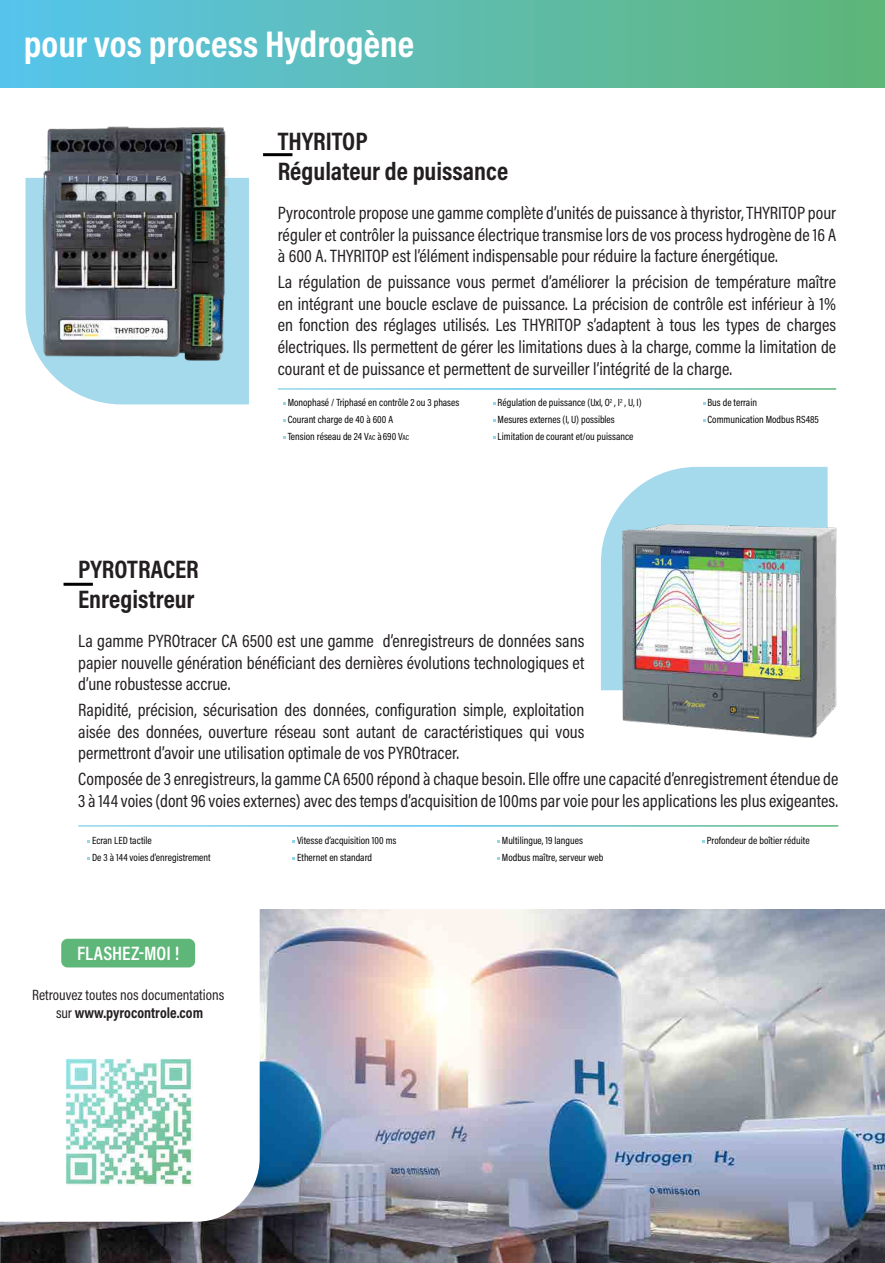
<style>
.page{position:relative;width:885px;height:1263px;background:#fff}
.page>*{position:absolute;margin:0;border:0;box-sizing:border-box;transform-origin:0 0}
.t1{font:700 37.5px "Acumin Pro Cond";color:#fff}
.t2{font:700 25.5px/30.6px "Acumin Pro Cond";color:#231f20}
.t3{font:600 19.5px "Acumin Pro Cond";color:#fff}
.t4{font:18px/21.6px "Acumin Pro Cond";color:#231f20;text-align:justify}
.t5{font:15px/18px "Acumin Pro Cond";color:#231f20;text-align:center}
.t6{font:10.5px "Acumin Pro Cond";color:#000001}
.s1{font-weight:700;color:#fff}
.s2{font-size:7.35px}
.s3{font-weight:700}
</style>
<div class="page">
<div style="left:0;top:0;width:884px;height:88px;background:linear-gradient(to right,#59c4eb,#60b677)"></div>
<hr style="left:263px;top:153px;width:29px;height:3px;background:#000001">
<svg style="left:26px;top:178px;width:223px;height:226px;background:#afdeee"></svg>
<img style="left:41px;top:126px;width:188px;height:238px">
<svg style="left:628px;top:467px;width:199px;height:29px;background:#aeddee"></svg>
<img style="left:601px;top:496px;width:236px;height:242px">
<hr style="left:63px;top:583px;width:30px;height:3px;background:#000001">
<img style="left:0;top:910px;width:884px;height:353px">
<svg style="left:0;top:909px;width:260px;height:313px"></svg>
<img style="left:49px;top:1043px;width:158px;height:158px">
<div style="left:61px;top:939px;width:134px;height:28px;background:#5eb678;border-radius:6px"></div>
<h1 class="t1" style="left:24px;top:19px;width:392px">pour vos process Hydrogène</h1>
<h2 class="t2" style="left:278px;top:125px;width:232px">THYRITOP<br>Régulateur de puissance</h2>
<p class="t4" style="left:278px;top:202px;width:560px">Pyrocontrole propose une gamme complète d’unités de puissance à thyristor, THYRITOP pour réguler et contrôler la puissance électrique transmise lors de vos process hydrogène de 16 A à 600 A. THYRITOP est l’élément indispensable pour réduire la facture énergétique.</p>
<p class="t4" style="left:278px;top:271px;width:560px">La régulation de puissance vous permet d’améliorer la précision de température maître en intégrant une boucle esclave de puissance. La précision de contrôle est inférieur à 1% en fonction des réglages utilisés. Les THYRITOP s’adaptent à tous les types de charges électriques. Ils permettent de gérer les limitations dues à la charge, comme la limitation de courant et de puissance et permettent de surveiller l’intégrité de la charge.</p>
<p class="t6" style="left:283px;top:396px;width:178px"><span class="s1">•</span> Monophasé / Triphasé en contrôle 2 ou 3 phases</p>
<p class="t6" style="left:283px;top:413px;width:112px"><span class="s1">•</span> Courant charge de 40 à 600 A</p>
<p class="t6" style="left:283px;top:430px;width:128px"><span class="s1">•</span> Tension réseau de 24 V<span class="s2">AC</span> à 690 V<span class="s2">AC</span></p>
<p class="t6" style="left:492px;top:396px;width:150px"><span class="s1">•</span> Régulation de puissance (UxI, O<sup>2</sup> , I<sup>2</sup> , U, I)</p>
<p class="t6" style="left:492px;top:413px;width:123px"><span class="s1">•</span> Mesures externes (I, U) possibles</p>
<p class="t6" style="left:492px;top:430px;width:142px"><span class="s1">•</span> Limitation de courant et/ou puissance</p>
<p class="t6" style="left:702px;top:396px;width:56px"><span class="s1">•</span> Bus de terrain</p>
<p class="t6" style="left:702px;top:413px;width:118px"><span class="s1">•</span> Communication Modbus RS485</p>
<h2 class="t2" style="left:78px;top:553px;width:122px">PYROTRACER<br>Enregistreur</h2>
<p class="t4" style="left:78px;top:630px;width:507px">La gamme PYROtracer CA 6500 est une gamme d’enregistreurs de données sans papier nouvelle génération bénéficiant des dernières évolutions technologiques et d’une robustesse accrue.</p>
<p class="t4" style="left:78px;top:699px;width:507px">Rapidité, précision, sécurisation des données, configuration simple, exploitation aisée des données, ouverture réseau sont autant de caractéristiques qui vous permettront d’avoir une utilisation optimale de vos PYROtracer.</p>
<p class="t4" style="left:78px;top:768px;width:761px">Composée de 3 enregistreurs, la gamme CA 6500 répond à chaque besoin. Elle offre une capacité d’enregistrement étendue de<br>3 à 144 voies (dont 96 voies externes) avec des temps d’acquisition de 100ms par voie pour les applications les plus exigeantes.</p>
<p class="t6" style="left:87px;top:834px;width:66px"><span class="s1">•</span> Ecran LED tactile</p>
<p class="t6" style="left:87px;top:851px;width:125px"><span class="s1">•</span> De 3 à 144 voies d’enregistrement</p>
<p class="t6" style="left:702px;top:834px;width:109px"><span class="s1">•</span> Profondeur de boîtier réduite</p>
<p class="t6" style="left:292px;top:834px;width:106px"><span class="s1">•</span> Vitesse d’acquisition 100 ms</p>
<p class="t6" style="left:292px;top:851px;width:81px"><span class="s1">•</span> Ethernet en standard</p>
<p class="t6" style="left:497px;top:834px;width:87px"><span class="s1">•</span> Multilingue, 19 langues</p>
<p class="t6" style="left:497px;top:851px;width:108px"><span class="s1">•</span> Modbus maître, serveur web</p>
<p class="t3" style="left:77px;top:941px;width:104px">FLASHEZ-MOI !</p>
<p class="t5" style="left:32px;top:985px;width:194px">Retrouvez toutes nos documentations sur <span class="s3">www.pyrocontrole.com</span></p>
</div>
